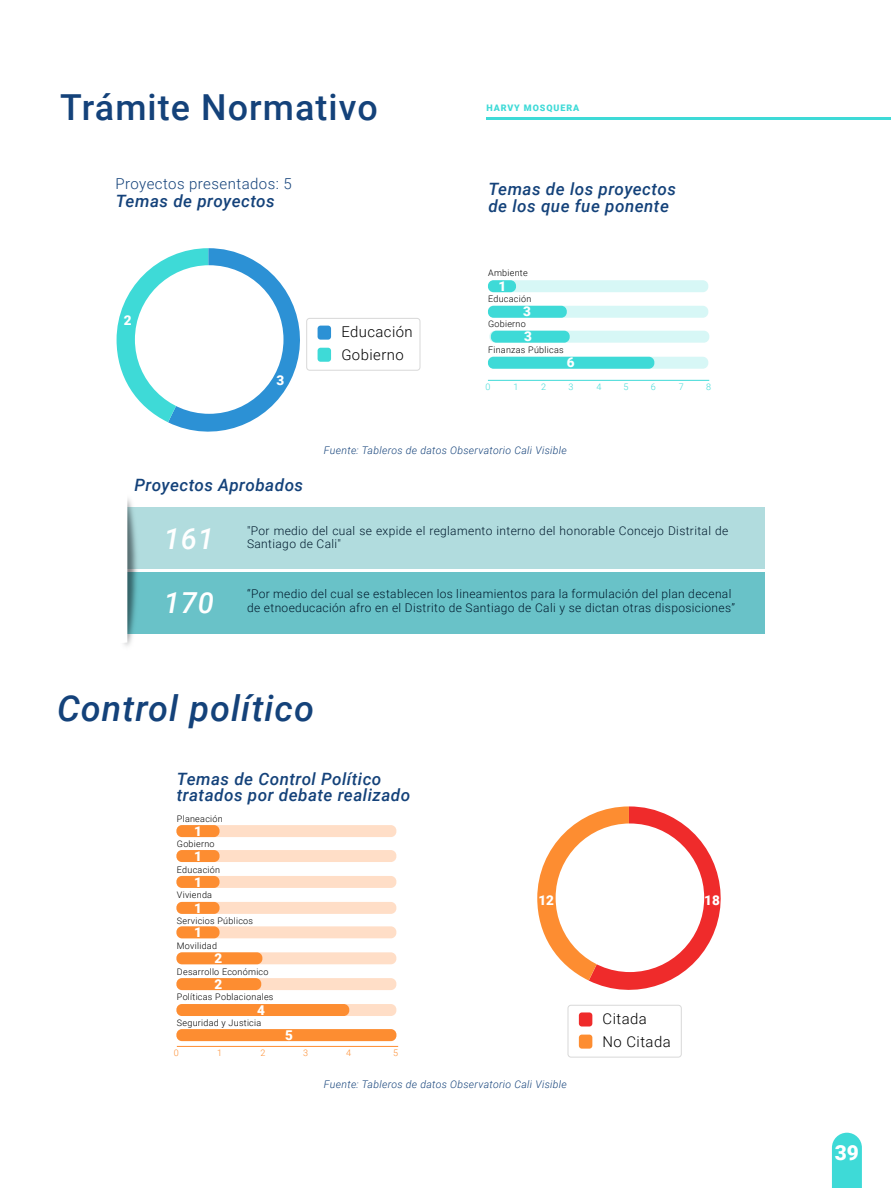
<style>
.page{position:relative;width:891px;height:1188px;background:#fff}
.page>*{position:absolute;margin:0;border:0;box-sizing:border-box;transform-origin:0 0}
.t1{font:500 35.85px "Roboto";letter-spacing:.03em;color:#14427a}
.t2{font:italic 500 35.85px "Roboto";letter-spacing:.03em;color:#14427a}
.t3{font:italic 500 28.95px "Roboto";letter-spacing:.03em;color:#fff}
.t4{font:900 20.85px "Roboto";color:#fff}
.t5{font:italic 500 16.95px/16.5px "Roboto";letter-spacing:.03em;color:#14427a}
.t6{font:300 15px "Roboto";letter-spacing:.03em;color:#14427a}
.t7{font:300 14.85px/23.1px "Roboto";letter-spacing:.03em;color:#000}
.t8{font:900 13.5px/25.7px "Roboto";color:#fff}
.t9{font:300 12px/13.5px "Roboto";letter-spacing:.03em;color:#001a2d}
.t10{font:italic 300 10.5px "Roboto";letter-spacing:.03em;color:#14427a}
.t11{font:300 9px "Roboto";letter-spacing:.03em;color:#000}
.t12{font:900 9px "Roboto";letter-spacing:.1em;color:#3edad7}
.t13{font:300 9px "Roboto";color:#3edad7}
.t14{font:300 9px "Roboto";color:#fd8d31}
</style>
<div class="page">
<div style="left:488px;top:280px;width:220px;height:12px;background:#d7f7f6;border-radius:6px"></div>
<div style="left:488px;top:280px;width:28px;height:12px;background:#3edad7;border-radius:6px"></div>
<div style="left:488px;top:306px;width:220px;height:12px;background:#d7f7f6;border-radius:6px"></div>
<div style="left:488px;top:306px;width:79px;height:12px;background:#3edad7;border-radius:6px"></div>
<div style="left:489px;top:331px;width:220px;height:12px;background:#d7f7f6;border-radius:6px"></div>
<div style="left:491px;top:331px;width:79px;height:12px;background:#3edad7;border-radius:6px"></div>
<div style="left:488px;top:357px;width:220px;height:12px;background:#d7f7f6;border-radius:6px"></div>
<div style="left:488px;top:357px;width:166px;height:12px;background:#3edad7;border-radius:6px"></div>
<hr style="left:488px;top:380px;width:221px;height:1px;background:#3edad7">
<div style="left:123px;top:507px;width:642px;height:62px;background:#b1dcde"></div>
<div style="left:123px;top:572px;width:642px;height:61px;background:#69c2c8"></div>
<img style="left:127px;top:498px;width:61px;height:148px">
<svg style="left:123px;top:507px;width:4px;height:139px"></svg>
<hr style="left:487px;top:118px;width:404px;height:2px;background:#3edad7">
<div style="left:306px;top:318px;width:114px;height:53px;border:1px solid #d8d8d8;border-radius:3px"></div>
<div style="left:318px;top:326px;width:13px;height:14px;background:#2c91d5;border-radius:3px"></div>
<div style="left:318px;top:348px;width:13px;height:14px;background:#3edad7;border-radius:3px"></div>
<svg style="left:117px;top:248px;width:196px;height:184px"></svg>
<div style="left:135px;top:265px;width:148px;height:149px;background:#fff;border-radius:50%"></div>
<div style="left:176px;top:825px;width:220px;height:12px;background:#ffdec7;border-radius:6px"></div>
<div style="left:176px;top:825px;width:44px;height:12px;background:#fd8d31;border-radius:6px"></div>
<div style="left:176px;top:850px;width:220px;height:12px;background:#ffdec7;border-radius:6px"></div>
<div style="left:176px;top:850px;width:44px;height:12px;background:#fd8d31;border-radius:6px"></div>
<div style="left:176px;top:876px;width:220px;height:12px;background:#ffdec7;border-radius:6px"></div>
<div style="left:176px;top:876px;width:44px;height:12px;background:#fd8d31;border-radius:6px"></div>
<div style="left:176px;top:902px;width:220px;height:12px;background:#ffdec7;border-radius:6px"></div>
<div style="left:176px;top:902px;width:44px;height:12px;background:#fd8d31;border-radius:6px"></div>
<div style="left:176px;top:926px;width:220px;height:12px;background:#ffdec7;border-radius:6px"></div>
<div style="left:176px;top:926px;width:44px;height:12px;background:#fd8d31;border-radius:6px"></div>
<div style="left:176px;top:952px;width:220px;height:12px;background:#ffdec7;border-radius:6px"></div>
<div style="left:176px;top:952px;width:86px;height:12px;background:#fd8d31;border-radius:6px"></div>
<div style="left:176px;top:978px;width:220px;height:12px;background:#ffdec7;border-radius:5px"></div>
<div style="left:176px;top:978px;width:85px;height:12px;background:#fd8d31;border-radius:6px"></div>
<div style="left:176px;top:1004px;width:220px;height:12px;background:#ffdec7;border-radius:5px"></div>
<div style="left:176px;top:1004px;width:173px;height:12px;background:#fd8d31;border-radius:6px"></div>
<div style="left:176px;top:1029px;width:220px;height:12px;background:#fd8d31;border-radius:6px"></div>
<hr style="left:177px;top:1046px;width:221px;height:1px;background:#fd8d31">
<div style="left:568px;top:1005px;width:114px;height:52px;border:1px solid #d8d8d8;border-radius:3px"></div>
<div style="left:579px;top:1012px;width:13px;height:15px;background:#ef2b2b;border-radius:3px"></div>
<div style="left:579px;top:1035px;width:13px;height:14px;background:#fd8d31;border-radius:3px"></div>
<svg style="left:537px;top:806px;width:184px;height:184px"></svg>
<div style="left:556px;top:823px;width:148px;height:149px;background:#fff;border-radius:50%"></div>
<svg style="left:832px;top:1133px;width:30px;height:55px;background:#48dcd9"></svg>
<h1 class="t1" style="left:60px;top:82px;width:319px">Trámite Normativo</h1>
<p class="t12" style="left:486px;top:101px;width:94px">HARVY MOSQUERA</p>
<p class="t6" style="left:115px;top:173px;width:178px">Proyectos presentados: 5</p>
<h3 class="t5" style="left:116px;top:192px;width:160px">Temas de proyectos</h3>
<p class="t8" style="left:124px;top:307px;width:9px">2</p>
<p class="t8" style="left:277px;top:367px;width:9px">3</p>
<p class="t7" style="left:341px;top:320px;width:73px">Educación<br>Gobierno</p>
<h3 class="t5" style="left:488px;top:180px;width:189px">Temas de los proyectos de los que fue ponente</h3>
<p class="t11" style="left:488px;top:267px;width:41px">Ambiente</p>
<p class="t11" style="left:488px;top:292px;width:45px">Educación</p>
<p class="t11" style="left:488px;top:318px;width:39px">Gobierno</p>
<p class="t11" style="left:488px;top:343px;width:77px">Finanzas Públicas</p>
<p class="t8" style="left:498px;top:273px;width:9px">1</p>
<p class="t8" style="left:523px;top:299px;width:10px;line-height:24.9px">3<br>3</p>
<p class="t8" style="left:567px;top:349px;width:9px">6</p>
<p class="t13" style="left:486px;top:380px;width:6px">0</p>
<p class="t13" style="left:514px;top:380px;width:6px">1</p>
<p class="t13" style="left:541px;top:380px;width:6px">2</p>
<p class="t13" style="left:569px;top:380px;width:6px">3</p>
<p class="t13" style="left:596px;top:380px;width:6px">4</p>
<p class="t13" style="left:624px;top:380px;width:6px">5</p>
<p class="t13" style="left:651px;top:380px;width:6px">6</p>
<p class="t13" style="left:679px;top:380px;width:6px">7</p>
<p class="t13" style="left:706px;top:380px;width:6px">8</p>
<p class="t10" style="left:324px;top:443px;width:244px">Fuente: Tableros de datos Observatorio Cali Visible</p>
<h3 class="t5" style="left:134px;top:476px;width:170px">Proyectos Aprobados</h3>
<p class="t9" style="left:247px;top:524px;width:483px">"Por medio del cual se expide el reglamento interno del honorable Concejo Distrital de<br>Santiago de Cali"</p>
<p class="t9" style="left:247px;top:587px;width:490px">“Por medio del cual se establecen los lineamientos para la formulación del plan decenal de etnoeducación afro en el Distrito de Santiago de Cali y se dictan otras disposiciones”</p>
<h2 class="t3" style="left:164px;top:518px;width:52px">161</h2>
<h2 class="t3" style="left:164px;top:582px;width:52px">170</h2>
<h1 class="t2" style="left:57px;top:683px;width:259px">Control político</h1>
<h3 class="t5" style="left:177px;top:770px;width:235px">Temas de Control Político tratados por debate realizado</h3>
<p class="t11" style="left:177px;top:812px;width:47px">Planeación</p>
<p class="t11" style="left:177px;top:838px;width:39px">Gobierno</p>
<p class="t11" style="left:177px;top:863px;width:45px">Educación</p>
<p class="t11" style="left:177px;top:889px;width:37px">Vivienda</p>
<p class="t11" style="left:177px;top:914px;width:78px">Servicios Públicos</p>
<p class="t11" style="left:177px;top:940px;width:42px">Movilidad</p>
<p class="t11" style="left:177px;top:965px;width:93px">Desarrollo Económico</p>
<p class="t11" style="left:177px;top:991px;width:98px">Políticas Poblacionales</p>
<p class="t11" style="left:177px;top:1016px;width:86px">Seguridad y Justicia</p>
<p class="t7" style="left:603px;top:1007px;width:70px">Citada<br>No Citada</p>
<p class="t8" style="left:194px;top:818px;width:9px;text-align:justify">1<br>1<br>1<br>1</p>
<p class="t8" style="left:194px;top:919px;width:9px">1</p>
<p class="t8" style="left:538px;top:887px;width:17px">12</p>
<p class="t8" style="left:704px;top:887px;width:17px">18</p>
<p class="t8" style="left:215px;top:945px;width:9px">2<br>2</p>
<p class="t8" style="left:257px;top:997px;width:9px">4</p>
<p class="t8" style="left:285px;top:1022px;width:9px">5</p>
<p class="t14" style="left:174px;top:1046px;width:6px">0</p>
<p class="t14" style="left:217px;top:1046px;width:6px">1</p>
<p class="t14" style="left:260px;top:1046px;width:6px">2</p>
<p class="t14" style="left:303px;top:1046px;width:6px">3</p>
<p class="t14" style="left:346px;top:1046px;width:6px">4</p>
<p class="t14" style="left:393px;top:1046px;width:6px">5</p>
<p class="t10" style="left:324px;top:1077px;width:244px">Fuente: Tableros de datos Observatorio Cali Visible</p>
<h3 class="t4" style="left:835px;top:1138px;width:26px">39</h3>
</div>
